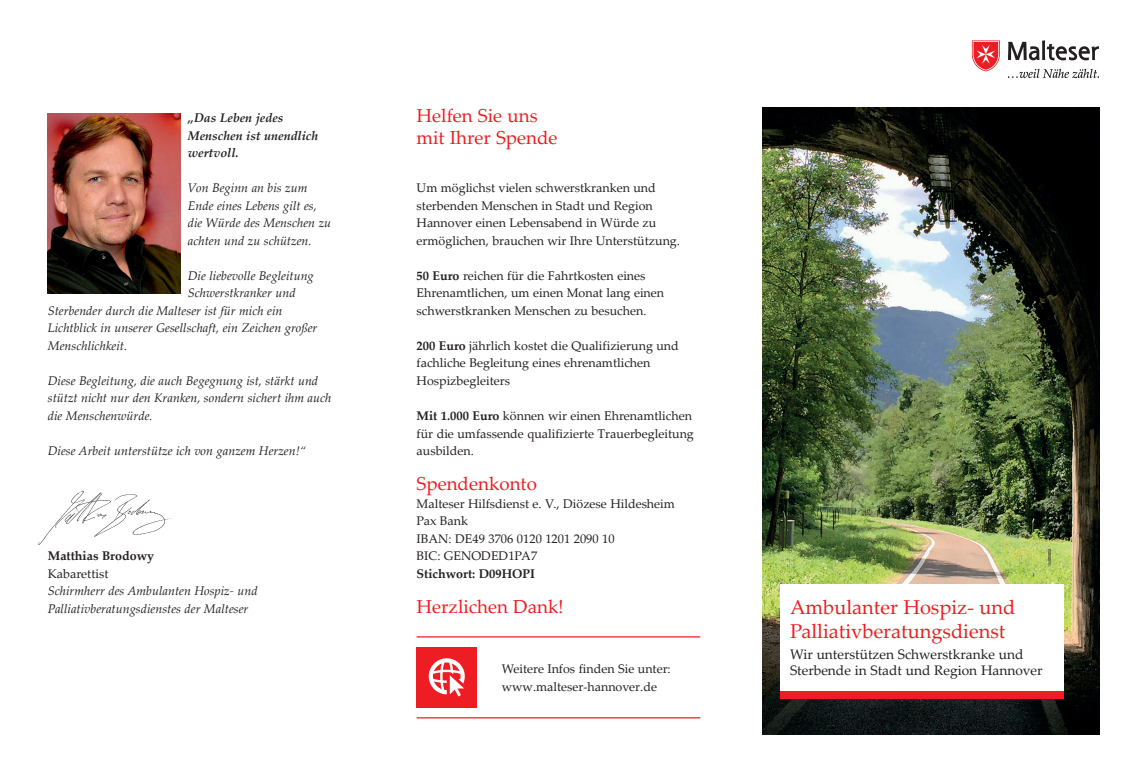
<style>
.page{position:relative;width:1124px;height:759px;background:#fff}
.page>*{position:absolute;margin:0;border:0;box-sizing:border-box;transform-origin:0 0}
.t1{font:20px/24px "Palatino Linotype";color:#ee1d23}
.t2{font:18.75px/22.5px "Palatino Linotype";color:#ee1d23}
.t3{font:13.75px "Palatino Linotype";color:#231f20}
.t4{font:12.5px/17.5px "Palatino Linotype";color:#231f20}
.t5{font:italic 12.5px/17.5px "Palatino Linotype";color:#231f20}
.t6{font:italic 700 12.5px/17.5px "Palatino Linotype";color:#231f20}
.t7{font:700 12.5px "Palatino Linotype";color:#231f20}
.s1{font-weight:700}
</style>
<div class="page">
<img style="left:762px;top:108px;width:336px;height:625px">
<div style="left:780px;top:584px;width:283px;height:107px;background:#fff"></div>
<div style="left:780px;top:691px;width:283px;height:7px;background:#ee1d23"></div>
<svg style="left:971px;top:40px;width:28px;height:31px"></svg>
<svg style="left:1008px;top:40px;width:90px;height:20px"></svg>
<svg style="left:1008px;top:69px;width:90px;height:9px"></svg>
<img style="left:48px;top:113px;width:133px;height:180px">
<img style="left:38px;top:490px;width:134px;height:55px">
<hr style="left:416px;top:636px;width:284px;height:1px;background:#ee1d23">
<hr style="left:416px;top:717px;width:284px;height:1px;background:#ee1d23">
<div style="left:416px;top:647px;width:61px;height:60px;background:#ee1d23"></div>
<svg style="left:428px;top:658px;width:36px;height:38px"></svg>
<p class="t6" style="left:188px;top:109px;width:132px">„Das Leben jedes<br>Menschen ist unendlich wertvoll.</p>
<p class="t5" style="left:188px;top:179px;width:145px">Von Beginn an bis zum<br>Ende eines Lebens gilt es, die Würde des Menschen zu achten und zu schützen.</p>
<p class="t5" style="left:188px;top:266px;width:127px">Die liebevolle Begleitung</p>
<p class="t5" style="left:188px;top:284px;width:109px">Schwerstkranker und</p>
<p class="t5" style="left:48px;top:301px;width:236px">Sterbender durch die Malteser ist für mich ein</p>
<p class="t5" style="left:48px;top:319px;width:271px">Lichtblick in unserer Gesellschaft, ein Zeichen großer</p>
<p class="t5" style="left:48px;top:336px;width:81px">Menschlichkeit.</p>
<p class="t5" style="left:48px;top:371px;width:285px">Diese Begleitung, die auch Begegnung ist, stärkt und stützt nicht nur den Kranken, sondern sichert ihm auch die Menschenwürde.</p>
<p class="t5" style="left:48px;top:441px;width:260px">Diese Arbeit unterstütze ich von ganzem Herzen!“</p>
<p class="t7" style="left:48px;top:546px;width:108px">Matthias Brodowy</p>
<p class="t4" style="left:48px;top:564px;width:62px">Kabarettist</p>
<p class="t5" style="left:48px;top:581px;width:211px">Schirmherr des Ambulanten Hospiz- und<br>Palliativberatungsdienstes der Malteser</p>
<h2 class="t2" style="left:416px;top:103px;width:142px">Helfen Sie uns mit Ihrer Spende</h2>
<p class="t4" style="left:416px;top:179px;width:265px">Um möglichst vielen schwerstkranken und sterbenden Menschen in Stadt und Region Hannover einen Lebensabend in Würde zu ermöglichen, brauchen wir Ihre Unterstützung.</p>
<p class="t4" style="left:416px;top:266px;width:249px"><span class="s1">50 Euro</span> reichen für die Fahrtkosten eines<br>Ehrenamtlichen, um einen Monat lang einen schwerstkranken Menschen zu besuchen.</p>
<p class="t4" style="left:416px;top:336px;width:264px"><span class="s1">200 Euro</span> jährlich kostet die Qualifizierung und fachliche Begleitung eines ehrenamtlichen<br>Hospizbegleiters</p>
<p class="t4" style="left:416px;top:406px;width:279px"><span class="s1">Mit 1.000 Euro</span> können wir einen Ehrenamtlichen für die umfassende qualifizierte Trauerbegleitung ausbilden.</p>
<h2 class="t2" style="left:416px;top:471px;width:122px">Spendenkonto</h2>
<p class="t4" style="left:416px;top:494px;width:260px">Malteser Hilfsdienst e. V., Diözese Hildesheim<br>Pax Bank<br>IBAN: DE49 3706 0120 1201 2090 10<br>BIC: GENODED1PA7</p>
<p class="t7" style="left:416px;top:564px;width:120px">Stichwort: D09HOPI</p>
<h2 class="t2" style="left:416px;top:594px;width:149px">Herzlichen Dank!</h2>
<h1 class="t1" style="left:789px;top:594px;width:227px">Ambulanter Hospiz- und<br>Palliativberatungsdienst</h1>
<p class="t3" style="left:789px;top:643px;width:235px">Wir unterstützen Schwerstkranke und</p>
<p class="t4" style="left:501px;top:659px;width:170px">Weitere Infos finden Sie unter:</p>
<p class="t3" style="left:789px;top:660px;width:254px">Sterbende in Stadt und Region Hannover</p>
<p class="t4" style="left:501px;top:677px;width:157px">www.malteser-hannover.de</p>
</div>
